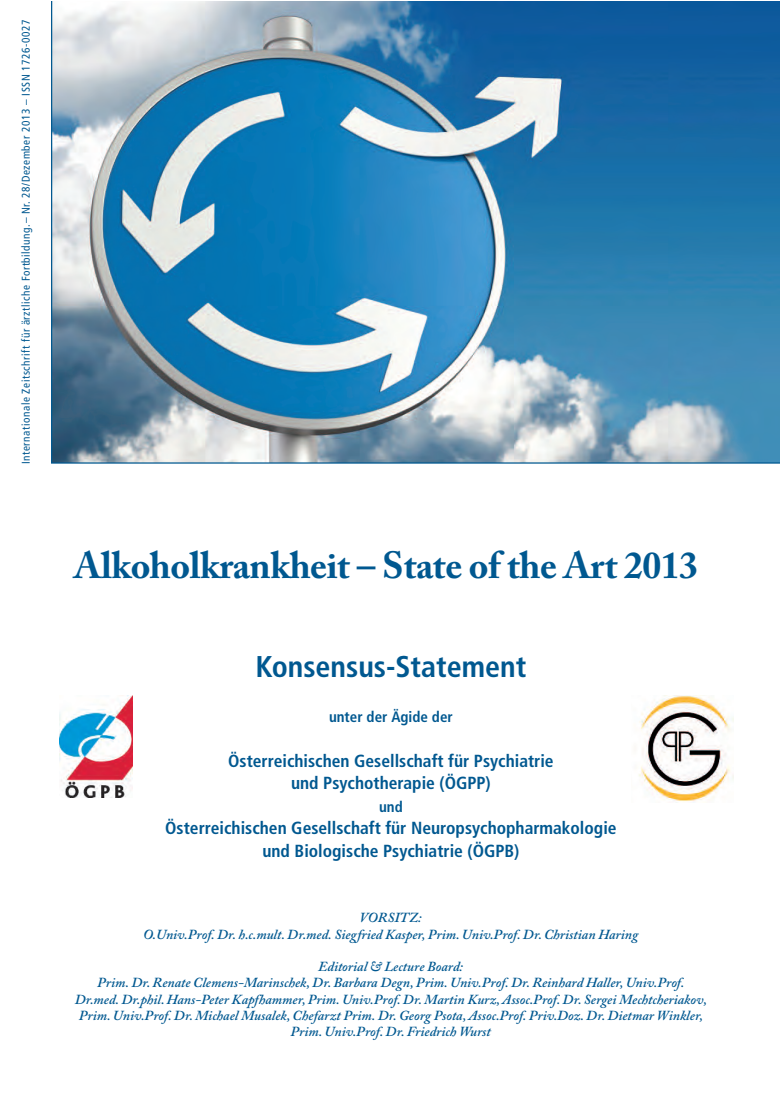
<style>
.page{position:relative;width:780px;height:1117px;background:#fff}
.page>*{position:absolute;margin:0;border:0;box-sizing:border-box;transform-origin:0 0}
.t1{font:700 37.5px "Adobe Caslon Pro";letter-spacing:-.01em;color:#005890}
.t2{font:700 condensed 30px "Frutiger";color:#005890}
.t3{font:700 condensed 17.5px/22.5px "Frutiger";color:#005890;text-align:center}
.t4{font:700 condensed 15px "Frutiger";color:#005890}
.t5{font:italic 600 13.75px/16.2px "Adobe Caslon Pro";color:#005890;text-align:center}
.t6{font:condensed 11.25px "Frutiger";letter-spacing:.05em;color:#005890}
</style>
<div class="page">
<svg style="left:51px;top:1px;width:728px;height:462px"></svg>
<img style="left:639px;top:695px;width:94px;height:107px">
<img style="left:60px;top:695px;width:73px;height:101px">
<p class="t6" style="left:19px;top:464px;width:446px;rotate:-90deg">Internationale Zeitschrift für ärztliche Fortbildung.– Nr. 28/Dezember 2013 – ISSN 1726-0027</p>
<h1 class="t1" style="left:74px;top:543px;width:625px">Alkoholkrankheit – State of the Art 2013</h1>
<h2 class="t2" style="left:255px;top:654px;width:272px">Konsensus-Statement</h2>
<p class="t4" style="left:329px;top:710px;width:125px">unter der Ägide der</p>
<p class="t3" style="left:228px;top:750px;width:327px">Österreichischen Gesellschaft für Psychiatrie und Psychotherapie (ÖGPP)</p>
<p class="t4" style="left:379px;top:800px;width:25px">und</p>
<p class="t3" style="left:165px;top:818px;width:453px">Österreichischen Gesellschaft für Neuropsychopharmakologie und Biologische Psychiatrie (ÖGPB)</p>
<p class="t5" style="left:143px;top:909px;width:496px">VORSITZ:<br>O.Univ.Prof. Dr. h.c.mult. Dr.med. Siegfried Kasper, Prim. Univ.Prof. Dr. Christian Haring</p>
<p class="t5" style="left:75px;top:958px;width:633px">Editorial &amp; Lecture Board:<br>Prim. Dr. Renate Clemens-Marinschek, Dr. Barbara Degn, Prim. Univ.Prof. Dr. Reinhard Haller, Univ.Prof.<br>Dr.med. Dr.phil. Hans-Peter Kapfhammer, Prim. Univ.Prof. Dr. Martin Kurz, Assoc.Prof. Dr. Sergei Mechtcheriakov, Prim. Univ.Prof. Dr. Michael Musalek, Chefarzt Prim. Dr. Georg Psota, Assoc.Prof. Priv.Doz. Dr. Dietmar Winkler, Prim. Univ.Prof. Dr. Friedrich Wurst</p>
</div>
